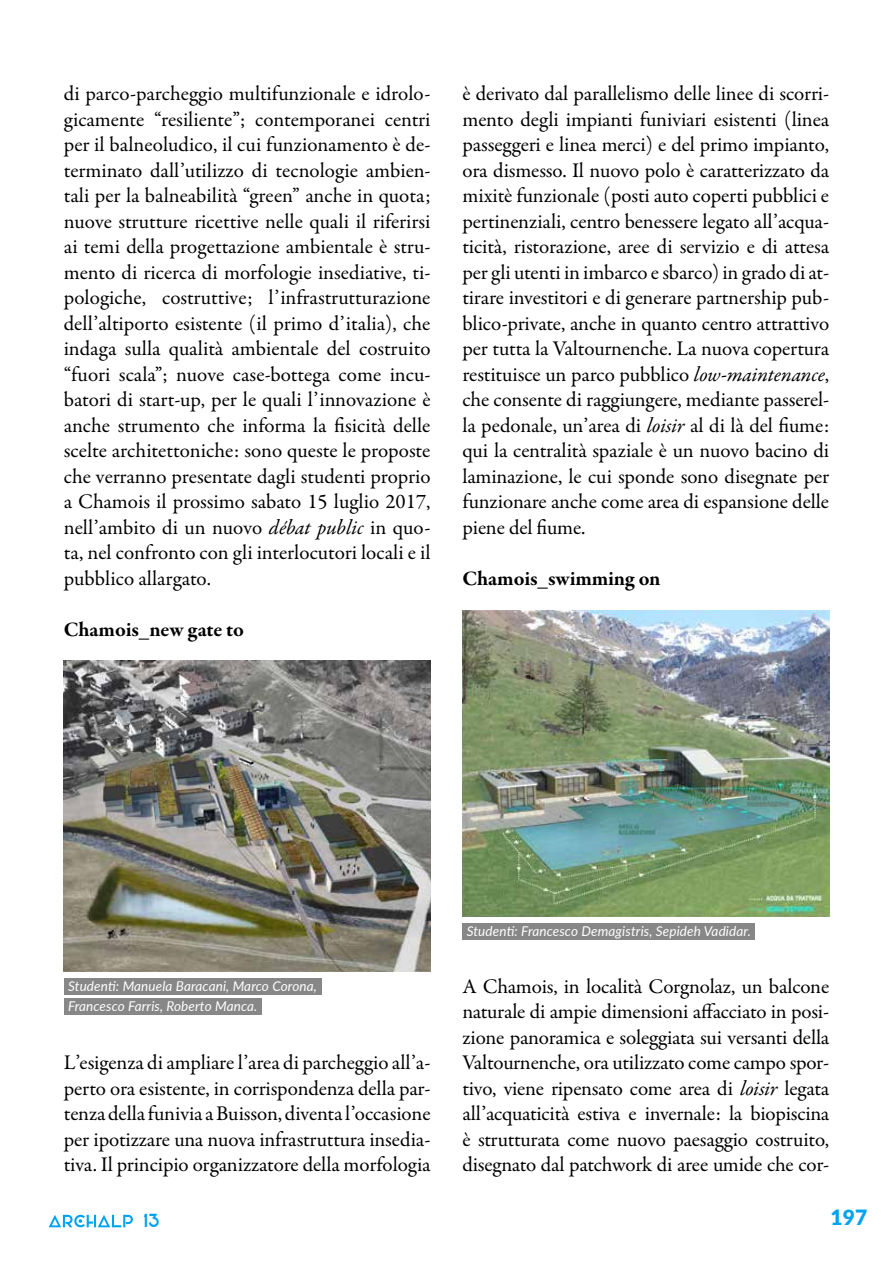
<style>
.page{position:relative;width:893px;height:1263px;background:#fff}
.page>*{position:absolute;margin:0;border:0;box-sizing:border-box;transform-origin:0 0}
.t1{font:21px/25.5px "Garamond Premr Pro";letter-spacing:-.005em;color:#000;text-align:justify}
.t2{font:700 21px "Garamond Premr Pro";letter-spacing:-.005em;color:#000}
.t3{font:900 21px "Lato";color:#00a3ef}
.t4{font:18px "Elianto";color:#00a3ef}
.t5{font:italic 13.5px/19.5px "Lato";letter-spacing:.01em;color:#fff}
.s1{font-style:italic}
</style>
<div class="page">
<svg style="left:49px;top:1215px;width:84px;height:12px"></svg>
<img style="left:64px;top:661px;width:367px;height:310px">
<img style="left:462px;top:610px;width:367px;height:307px">
<div style="left:64px;top:979px;width:257px;height:16px;background:#878787"></div>
<div style="left:64px;top:998px;width:198px;height:16px;background:#878787"></div>
<div style="left:462px;top:924px;width:293px;height:16px;background:#878787"></div>
<p class="t1" style="left:64px;top:81px;width:368px">di parco-parcheggio multifunzionale e idrolo&shy;gicamente “resiliente”; contemporanei centri per il balneoludico, il cui funzionamento è de&shy;terminato dall’utilizzo di tecnologie ambien&shy;tali per la balneabilità “green” anche in quota; nuove strutture ricettive nelle quali il riferirsi ai temi della progettazione ambientale è stru&shy;mento di ricerca di morfologie insediative, ti&shy;pologiche, costruttive; l’infrastrutturazione dell’altiporto esistente (il primo d’italia), che indaga sulla qualità ambientale del costruito “fuori scala”; nuove case-bottega come incu&shy;batori di start-up, per le quali l’innovazione è anche strumento che informa la fisicità delle scelte architettoniche: sono queste le proposte che verranno presentate dagli studenti proprio a Chamois il prossimo sabato 15 luglio 2017, nell’ambito di un nuovo <span class="s1">débat public</span> in quo&shy;ta, nel confronto con gli interlocutori locali e il pubblico allargato.</p>
<p class="t2" style="left:64px;top:616px;width:182px">Chamois_new gate to</p>
<p class="t1" style="left:462px;top:81px;width:368px">è derivato dal parallelismo delle linee di scorri&shy;mento degli impianti funiviari esistenti (linea passeggeri e linea merci) e del primo impianto, ora dismesso. Il nuovo polo è caratterizzato da mixitè funzionale (posti auto coperti pubblici e pertinenziali, centro benessere legato all’acqua&shy;ticità, ristorazione, aree di servizio e di attesa per gli utenti in imbarco e sbarco) in grado di at&shy;tirare investitori e di generare partnership pub&shy;blico-private, anche in quanto centro attrattivo per tutta la Valtournenche. La nuova copertura restituisce un parco pubblico <span class="s1">low-maintenance</span>, che consente di raggiungere, mediante passerel&shy;la pedonale, un’area di <span class="s1">loisir</span> al di là del fiume: qui la centralità spaziale è un nuovo bacino di laminazione, le cui sponde sono disegnate per funzionare anche come area di espansione delle piene del fiume.</p>
<p class="t2" style="left:462px;top:565px;width:200px">Chamois_swimming on</p>
<p class="t5" style="left:68px;top:976px;width:250px">Studenti: Manuela Baracani, Marco Corona,<br>Francesco Farris, Roberto Manca.</p>
<p class="t1" style="left:64px;top:1050px;width:368px">L’esigenza di ampliare l’area di parcheggio all’a&shy;perto ora esistente, in corrispondenza della par&shy;tenza della funivia a Buisson, diventa l’occasione per ipotizzare una nuova infrastruttura insedia&shy;tiva. Il principio organizzatore della morfologia</p>
<p class="t5" style="left:467px;top:921px;width:286px">Studenti: Francesco Demagistris, Sepideh Vadidar.</p>
<p class="t1" style="left:462px;top:974px;width:368px">A Chamois, in località Corgnolaz, un balcone naturale di ampie dimensioni affacciato in posi&shy;zione panoramica e soleggiata sui versanti della Valtournenche, ora utilizzato come campo spor&shy;tivo, viene ripensato come area di <span class="s1">loisir</span> legata all’acquaticità estiva e invernale: la biopiscina è strutturata come nuovo paesaggio costruito, disegnato dal patchwork di aree umide che cor-</p>
<p class="t4" style="left:143px;top:1210px;width:18px">13</p>
<p class="t3" style="left:830px;top:1201px;width:38px">197</p>
</div>
